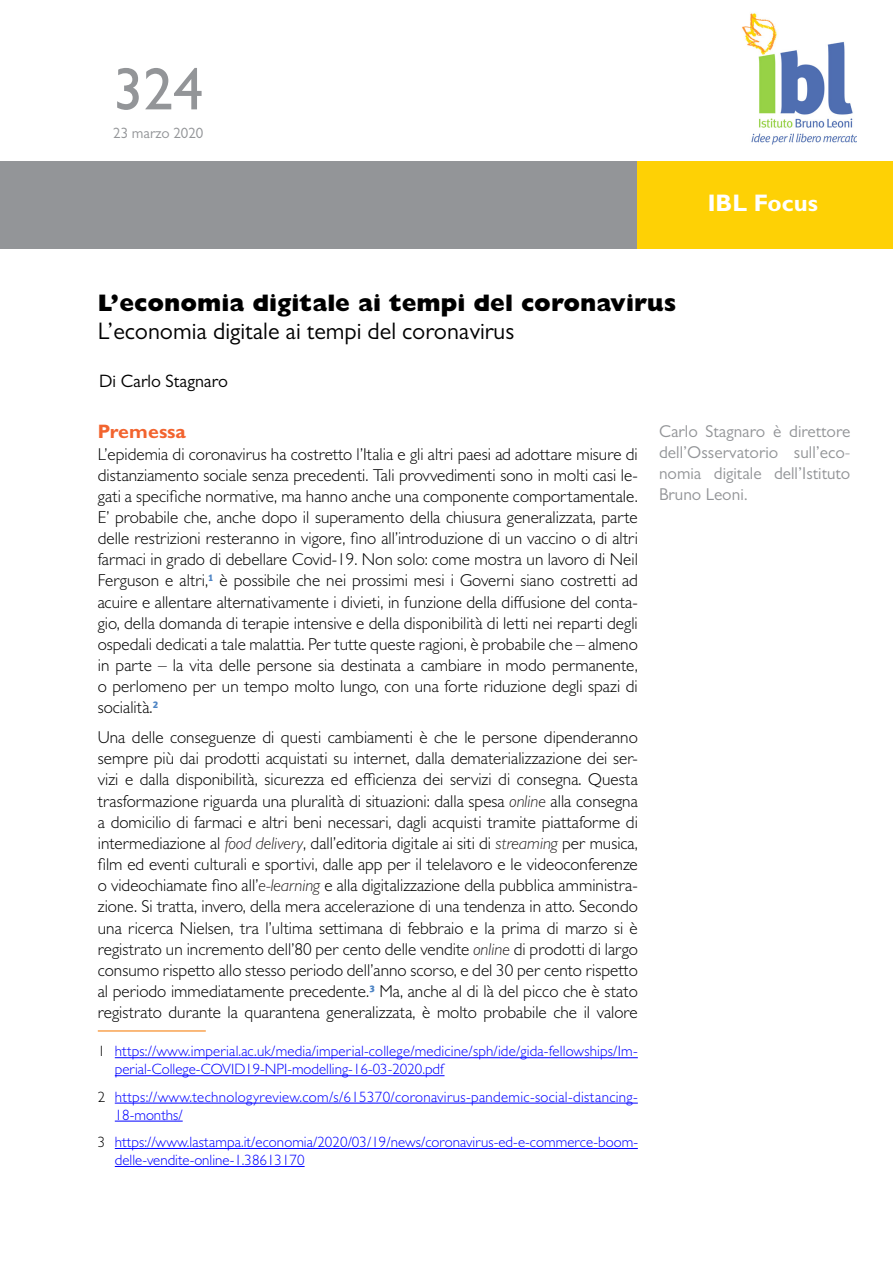
<style>
.page{position:relative;width:893px;height:1263px;background:#fff}
.page>*{position:absolute;margin:0;border:0;box-sizing:border-box;transform-origin:0 0}
.t1{font:500 60px "Gill Sans MT Pro";color:#939598}
.t2{font:800 24px "Gill Sans MT Pro";color:#000}
.Sub-title{font:24px "Gill Sans MT Pro";color:#000}
.t3{font:700 24px "Gill Sans MT Pro";color:#fff}
.Paragraph_1{font:700 19.5px "Gill Sans MT Pro";color:#f2642f}
.Author{font:18px "Gill Sans MT Pro";color:#000}
.Body{font:300 17.25px/21.1px "Gill Sans MT Pro";color:#000;text-align:justify}
.Biography{font:17.25px/21px "Gill Sans MT Pro";color:#939598;text-align:justify}
.Footnote{font:300 15px/18px "Gill Sans MT Pro";letter-spacing:.005em;color:#00f}
.t4{font:15px "Gill Sans MT Pro";color:#939598}
.s1{font-style:italic;color:#231f20}
.s2{color:#000}
</style>
<div class="page">
<div style="left:0;top:161px;width:714px;height:87px;background:#939598"></div>
<div style="left:638px;top:161px;width:255px;height:87px;background:#fed105"></div>
<img style="left:742px;top:13px;width:114px;height:132px">
<hr style="left:98px;top:1030px;width:108px;height:2px;background:#f9a350">
<hr style="left:115px;top:1057px;width:523px;height:1px;background:#00f">
<hr style="left:115px;top:1075px;width:329px;height:1px;background:#00f">
<hr style="left:115px;top:1103px;width:523px;height:1px;background:#00f">
<hr style="left:115px;top:1121px;width:68px;height:1px;background:#00f">
<hr style="left:115px;top:1148px;width:523px;height:1px;background:#00f">
<hr style="left:115px;top:1166px;width:190px;height:1px;background:#00f">
<h1 class="t1" style="left:113px;top:54px;width:91px">324</h1>
<p class="t4" style="left:113px;top:124px;width:92px">23 marzo 2020</p>
<h2 class="t3" style="left:708px;top:188px;width:112px">IBL Focus</h2>
<p class="t2" style="left:98px;top:289px;width:580px">L’economia digitale ai tempi del coronavirus</p>
<p class="Sub-title" style="left:98px;top:316px;width:418px">L’economia digitale ai tempi del coronavirus</p>
<p class="Author" style="left:99px;top:370px;width:130px">Di Carlo Stagnaro</p>
<p class="Biography" style="left:659px;top:420px;width:193px">Carlo Stagnaro è direttore dell’Osservatorio sull’eco&shy;nomia digitale dell’Istituto Bruno Leoni.</p>
<p class="Paragraph_1" style="left:98px;top:420px;width:90px">Premessa</p>
<p class="Body" style="left:98px;top:443px;width:542px">L’epidemia di coronavirus ha costretto l’Italia e gli altri paesi ad adottare misure di distanziamento sociale senza precedenti. Tali provvedimenti sono in molti casi le&shy;gati a specifiche normative, ma hanno anche una componente comportamentale.<br>E’ probabile che, anche dopo il superamento della chiusura generalizzata, parte delle restrizioni resteranno in vigore, fino all’introduzione di un vaccino o di altri farmaci in grado di debellare Covid-19. Non solo: come mostra un lavoro di Neil Ferguson e altri,<sup>1</sup> è possibile che nei prossimi mesi i Governi siano costretti ad acuire e allentare alternativamente i divieti, in funzione della diffusione del conta&shy;gio, della domanda di terapie intensive e della disponibilità di letti nei reparti degli ospedali dedicati a tale malattia. Per tutte queste ragioni, è probabile che – almeno in parte – la vita delle persone sia destinata a cambiare in modo permanente, o perlomeno per un tempo molto lungo, con una forte riduzione degli spazi di socialità.<sup>2</sup></p>
<p class="Body" style="left:98px;top:726px;width:542px">Una delle conseguenze di questi cambiamenti è che le persone dipenderanno sempre più dai prodotti acquistati su internet, dalla dematerializzazione dei ser&shy;vizi e dalla disponibilità, sicurezza ed efficienza dei servizi di consegna. Questa trasformazione riguarda una pluralità di situazioni: dalla spesa <span class="s1">online</span> alla consegna a domicilio di farmaci e altri beni necessari, dagli acquisti tramite piattaforme di intermediazione al <span class="s1">food delivery</span>, dall’editoria digitale ai siti di <span class="s1">streaming</span> per musica, film ed eventi culturali e sportivi, dalle app per il telelavoro e le videoconferenze o videochiamate fino all’<span class="s1">e-learning</span> e alla digitalizzazione della pubblica amministra&shy;zione. Si tratta, invero, della mera accelerazione di una tendenza in atto. Secondo una ricerca Nielsen, tra l’ultima settimana di febbraio e la prima di marzo si è registrato un incremento dell’80 per cento delle vendite <span class="s1">online</span> di prodotti di largo consumo rispetto allo stesso periodo dell’anno scorso, e del 30 per cento rispetto al periodo immediatamente precedente.<sup>3</sup> Ma, anche al di là del picco che è stato registrato durante la quarantena generalizzata, è molto probabile che il valore</p>
<p class="Footnote" style="left:115px;top:1042px;width:524px;text-indent:-17px"><span class="s2">1</span> https://www.imperial.ac.uk/media/imperial-college/medicine/sph/ide/gida-fellowships/Im&shy;perial-College-COVID19-NPI-modelling-16-03-2020.pdf</p>
<p class="Footnote" style="left:115px;top:1087px;width:525px;text-indent:-17px"><span class="s2">2</span> https://www.technologyreview.com/s/615370/coronavirus-pandemic-social-distancing-<br>18-months/</p>
<p class="Footnote" style="left:115px;top:1133px;width:525px;text-indent:-17px"><span class="s2">3</span> https://www.lastampa.it/economia/2020/03/19/news/coronavirus-ed-e-commerce-boom&shy;delle-vendite-online-1.38613170</p>
</div>
